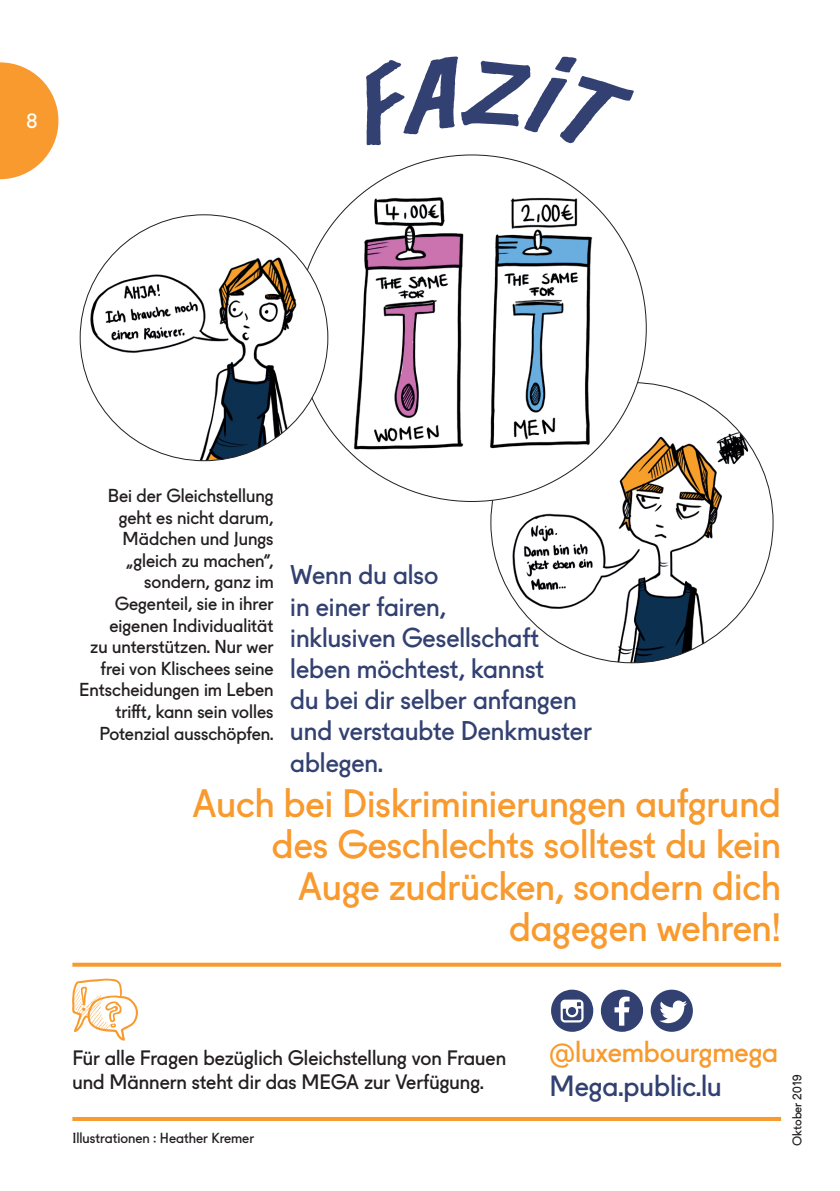
<style>
.page{position:relative;width:840px;height:1191px;background:#fff}
.page>*{position:absolute;margin:0;border:0;box-sizing:border-box;transform-origin:0 0}
.t1{font:38px/41.6px "Fugue";color:#f89a2d;text-align:right}
.t2{font:28px "Fugue";color:#f89a2d}
.t3{font:28px "Fugue";color:#324171}
.t4{font:26px/31.2px "Fugue";color:#324171}
.t5{font:20px/24px "Fugue";color:#231f20}
.t6{font:20px "Fugue";color:#fff}
.t7{font:18px/21.6px "Fugue";color:#231f20;text-align:right}
.t8{font:14px "Fugue";color:#231f20}
.t9{font:12px "Fugue";color:#231f20}
</style>
<div class="page">
<svg style="left:0;top:62px;width:58px;height:117px"></svg>
<svg style="left:551px;top:989px;width:42px;height:42px"></svg>
<svg style="left:600px;top:989px;width:42px;height:42px"></svg>
<svg style="left:650px;top:989px;width:42px;height:42px"></svg>
<svg style="left:72px;top:962px;width:708px;height:4px;fill:#f89a2d"></svg>
<hr style="left:72px;top:1117px;width:708px;height:4px;background:#f89a2d">
<svg style="left:72px;top:978px;width:66px;height:62px"></svg>
<img style="left:507px;top:414px;width:253px;height:249px">
<div style="left:297px;top:155px;width:349px;height:346px;background:#fff;border-radius:50%"></div>
<img style="left:338px;top:184px;width:284px;height:289px">
<img style="left:82px;top:215px;width:245px;height:246px">
<p class="t6" style="left:27px;top:105px;width:12px">8</p>
<p class="t7" style="left:79px;top:483px;width:196px">Bei der Gleichstellung geht es nicht darum,<br>Mädchen und Jungs „gleich zu machen“, sondern, ganz im<br>Gegenteil, sie in ihrer eigenen Individualität<br>zu unterstützen. Nur wer frei von Klischees seine<br>Entscheidungen im Leben trifft, kann sein volles<br>Potenzial ausschöpfen.</p>
<h3 class="t4" style="left:290px;top:557px;width:303px">Wenn du also<br>in einer fairen,<br>inklusiven Gesellschaft leben möchtest, kannst<br>du bei dir selber anfangen und verstaubte Denkmuster ablegen.</h3>
<h1 class="t1" style="left:192px;top:778px;width:590px">Auch bei Diskriminierungen aufgrund des Geschlechts solltest du kein<br>Auge zudrücken, sondern dich dagegen wehren!</h1>
<p class="t5" style="left:72px;top:1043px;width:435px">Für alle Fragen bezüglich Gleichstellung von Frauen und Männern steht dir das MEGA zur Verfügung.</p>
<p class="t8" style="left:72px;top:1126px;width:183px">Illustrationen : Heather Kremer</p>
<h2 class="t2" style="left:549px;top:1029px;width:230px">@luxembourgmega</h2>
<h2 class="t3" style="left:549px;top:1063px;width:174px">Mega.public.lu</h2>
<p class="t9" style="left:787px;top:1145px;width:73px;rotate:-90deg">Oktober 2019</p>
</div>
